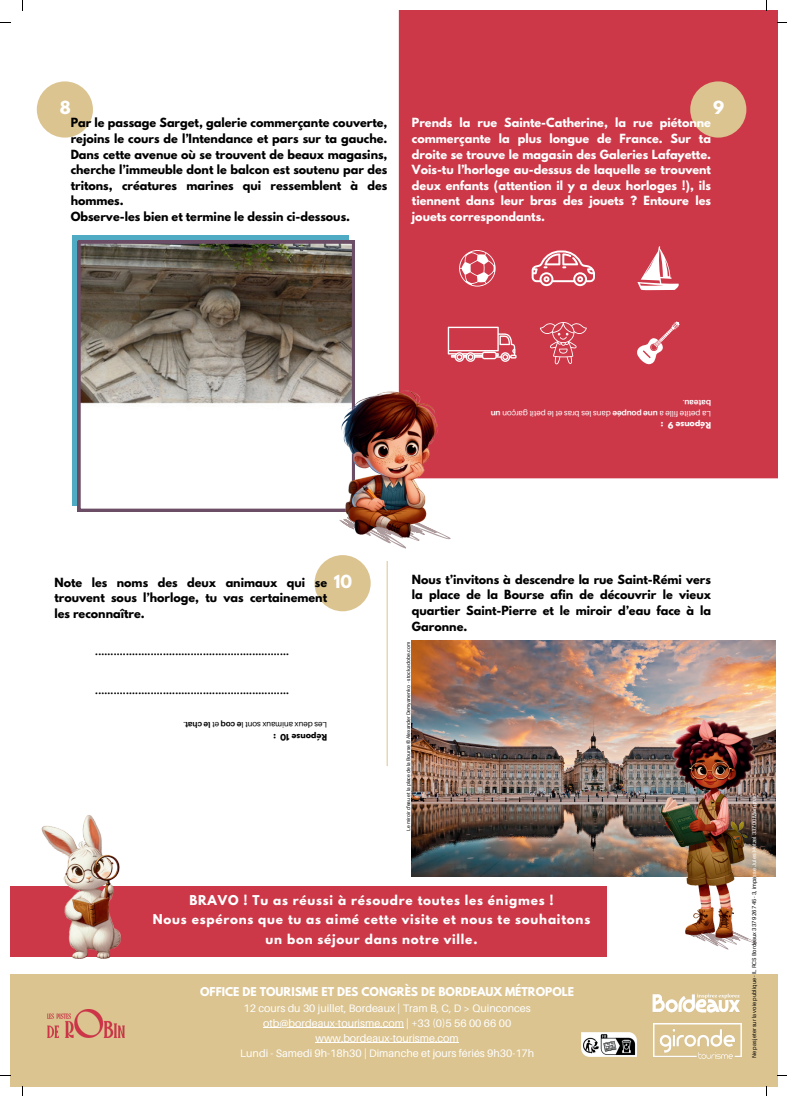
<style>
.page{position:relative;width:787px;height:1096px;background:#fff}
.page>*{position:absolute;margin:0;border:0;box-sizing:border-box;transform-origin:0 0}
.t1{font:700 16px "League Spartan";color:#fff}
.t2{font:14px "Aileron";color:#000}
.t3{font:700 12px/19.5px "League Spartan";letter-spacing:.065em;color:#fff;text-align:center}
.t4{font:700 11.25px/15.6px "League Spartan";color:#000;text-align:justify}
.t5{font:700 11.25px/15.6px "League Spartan";color:#fff;text-align:justify}
.t6{font:10.75px/15px "Aileron";color:#fff;text-align:center}
.t7{font:700 10.75px "League Spartan";color:#fff}
.t8{font:8px/11.1px "Aileron";color:#fff}
.t9{font:8px "Aileron";color:#000}
.t10{font:700 8px "League Spartan";color:#000}
.t11{font:700 8px "League Spartan";color:#fff}
.t12{font:5.62px "Aileron";color:#000}
.t13{font:5px "Aileron";color:#000}
.s1{font-weight:700}
.s2{color:#fff}
</style>
<div class="page">
<div style="left:72px;top:235px;width:277px;height:271px;background:linear-gradient(to right,#4faac4,#4faac4)"></div>
<svg style="left:78px;top:241px;width:277px;height:270px"></svg>
<div style="left:37px;top:81px;width:56px;height:57px;background:#dbc490;border-radius:50%"></div>
<div style="left:399px;top:10px;width:378px;height:468px;background:#cd3848"></div>
<svg style="left:459px;top:250px;width:37px;height:36px"></svg>
<svg style="left:448px;top:326px;width:69px;height:36px;background:#d86773"></svg>
<div style="left:690px;top:81px;width:56px;height:57px;background:#dbc490;border-radius:50%"></div>
<div style="left:314px;top:555px;width:57px;height:56px;background:#dbc490;border-radius:50%"></div>
<svg style="left:637px;top:321px;width:43px;height:43px"></svg>
<svg style="left:532px;top:250px;width:63px;height:36px"></svg>
<svg style="left:540px;top:322px;width:47px;height:42px;background:#d35461"></svg>
<svg style="left:631px;top:246px;width:48px;height:44px"></svg>
<hr style="left:387px;top:561px;width:1px;height:205px;background:#dbc490">
<img style="left:412px;top:640px;width:364px;height:236px">
<div style="left:10px;top:974px;width:767px;height:112px;background:#dbc490"></div>
<img style="left:47px;top:1009px;width:77px;height:28px">
<img style="left:652px;top:993px;width:88px;height:20px">
<img style="left:653px;top:1023px;width:89px;height:34px">
<div style="left:10px;top:886px;width:597px;height:70px;background:#cd3848"></div>
<img style="left:654px;top:712px;width:103px;height:237px">
<svg style="left:389px;top:543px;width:17px;height:5px"></svg>
<img style="left:323px;top:386px;width:126px;height:157px">
<img style="left:36px;top:815px;width:92px;height:144px">
<img style="left:581px;top:1032px;width:56px;height:24px">
<hr style="left:263px;top:1027px;width:141px;height:1px;background:#fff">
<hr style="left:316px;top:1042px;width:143px;height:1px;background:#fff">
<h1 class="t1" style="left:60px;top:95px;width:12px">8</h1>
<h1 class="t1" style="left:713px;top:95px;width:13px">9</h1>
<p class="t4" style="left:71px;top:115px;width:318px;text-align:left">Par le passage Sarget, galerie commerçante couverte, rejoins le cours de l’Intendance et pars sur ta gauche.<br>Dans cette avenue où se trouvent de beaux magasins, cherche l’immeuble dont le balcon est soutenu par des tritons, créatures marines qui ressemblent à des hommes.<br>Observe-les bien et termine le dessin ci-dessous.</p>
<p class="t5" style="left:412px;top:115px;width:301px">Prends la rue Sainte-Catherine, la rue piétonne commerçante la plus longue de France. Sur ta droite se trouve le magasin des Galeries Lafayette.<br>Vois-tu l’horloge au-dessus de laquelle se trouvent deux enfants (attention il y a deux horloges !), ils tiennent dans leur bras des jouets ? Entoure les jouets correspondants.</p>
<p class="t8" style="left:711px;top:419px;width:222px;rotate:-180deg">La petite fille a <span class="s1">une poupée</span> dans les bras et le petit garçon <span class="s1">un bateau</span>.</p>
<p class="t11" style="left:664px;top:432px;width:4px;rotate:-180deg">:</p>
<p class="t11" style="left:711px;top:432px;width:45px;rotate:-180deg">Réponse 9</p>
<p class="t4" style="left:54px;top:574px;width:274px">Note les noms des deux animaux qui se trouvent sous l’horloge, tu vas certainement les reconnaître.</p>
<p class="t4" style="left:412px;top:571px;width:301px">Nous t’invitons à descendre la rue Saint-Rémi vers la place de la Bourse afin de découvrir le vieux quartier Saint-Pierre et le miroir d’eau face à la Garonne.</p>
<p class="t2" style="left:95px;top:642px;width:196px">...............................................................</p>
<p class="t2" style="left:95px;top:681px;width:196px">...............................................................</p>
<h1 class="t1" style="left:334px;top:569px;width:20px">10</h1>
<p class="t13" style="left:406px;top:830px;width:190px;rotate:-90deg">Le miroir d'eau et la place de la Bourse © Alexander Demyanenko - stock.adobe.com</p>
<p class="t9" style="left:327px;top:729px;width:145px;rotate:-180deg">Les deux animaux sont l<span class="s1">e coq</span> et <span class="s1">le chat</span>.</p>
<p class="t10" style="left:276px;top:743px;width:4px;rotate:-180deg">:</p>
<p class="t10" style="left:327px;top:743px;width:48px;rotate:-180deg">Réponse 10</p>
<p class="t3" style="left:153px;top:889px;width:439px">BRAVO ! Tu as réussi à résoudre toutes les énigmes !<br>Nous espérons que tu as aimé cette visite et nous te souhaitons un bon séjour dans notre ville.</p>
<p class="t7" style="left:200px;top:982px;width:376px">OFFICE DE TOURISME ET DES CONGRÈS DE BORDEAUX MÉTROPOLE</p>
<p class="t6" style="left:240px;top:1000px;width:296px">12 cours du 30 juillet, Bordeaux | Tram B, C, D &gt; Quinconces otb@bordeaux-tourisme.com | +33 (0)5 56 00 66 00 www.bordeaux-tourisme.com<br>Lundi - Samedi 9h-18h30 | Dimanche et jours fériés 9h30-17h</p>
<p class="t12" style="left:751px;top:1057px;width:266px;rotate:-90deg">Ne pas jeter sur la voie publique - IL RCS Bordeaux 337 926 745 - 3, impa<span class="s2">sse Jules Hetzel 33700 Mérignac</span></p>
</div>
